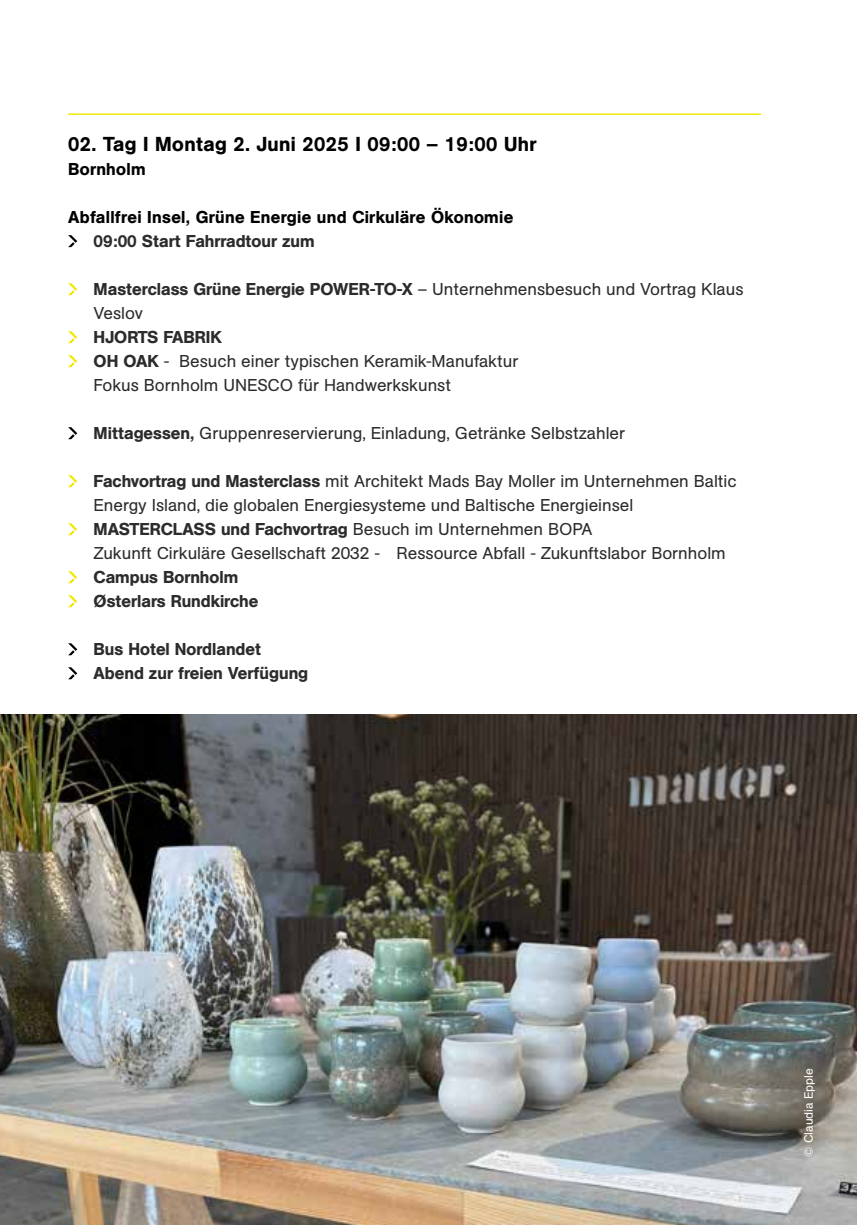
<style>
.page{position:relative;width:857px;height:1225px;background:#fff}
.page>*{position:absolute;margin:0;border:0;box-sizing:border-box;transform-origin:0 0}
.t1{font:500 20px "AG Book Pro";letter-spacing:.02em;color:#000}
.t2{font:17px/24px "AG Book Pro";color:#2d2c2c}
.t3{font:500 17px/24px "AG Book Pro";color:#2d2c2c}
.t4{font:500 17px "AG Book Pro";letter-spacing:.02em;color:#000}
.t5{font:12px "AG Book Pro";color:#fff}
.s1{font-weight:500}
</style>
<div class="page">
<img style="left:0;top:714px;width:856px;height:511px">
<hr style="left:68px;top:113px;width:692px;height:2px;background:#f0e904">
<svg style="left:68px;top:235px;width:9px;height:12px"></svg>
<svg style="left:68px;top:283px;width:9px;height:12px"></svg>
<svg style="left:68px;top:331px;width:9px;height:12px"></svg>
<svg style="left:68px;top:355px;width:9px;height:12px"></svg>
<svg style="left:68px;top:427px;width:9px;height:12px"></svg>
<svg style="left:68px;top:475px;width:9px;height:12px"></svg>
<svg style="left:68px;top:523px;width:9px;height:12px"></svg>
<svg style="left:68px;top:571px;width:9px;height:12px"></svg>
<svg style="left:68px;top:595px;width:9px;height:12px"></svg>
<svg style="left:68px;top:643px;width:9px;height:12px"></svg>
<svg style="left:68px;top:667px;width:9px;height:12px"></svg>
<p class="t1" style="left:68px;top:131px;width:469px">02. Tag I Montag 2. Juni 2025 I 09:00 – 19:00 Uhr</p>
<p class="t4" style="left:68px;top:158px;width:79px">Bornholm</p>
<p class="t4" style="left:68px;top:206px;width:446px">Abfallfrei Insel, Grüne Energie und Cirkuläre Ökonomie</p>
<p class="t3" style="left:94px;top:229px;width:222px">09:00 Start Fahrradtour zum</p>
<p class="t2" style="left:94px;top:277px;width:651px"><span class="s1">Masterclass Grüne Energie POWER-TO-X</span> – Unternehmensbesuch und Vortrag Klaus<br>Veslov</p>
<p class="t2" style="left:94px;top:325px;width:426px"><span class="s1">HJORTS FABRIK<br>OH OAK</span> - Besuch einer typischen Keramik-Manufaktur<br>Fokus Bornholm UNESCO für Handwerkskunst</p>
<p class="t2" style="left:94px;top:421px;width:532px"><span class="s1">Mittagessen,</span> Gruppenreservierung, Einladung, Getränke Selbstzahler</p>
<p class="t2" style="left:94px;top:469px;width:644px"><span class="s1">Fachvortrag und Masterclass</span> mit Architekt Mads Bay Moller im Unternehmen Baltic Energy Island, die globalen Energiesysteme und Baltische Energieinsel <span class="s1">MASTERCLASS und Fachvortrag</span> Besuch im Unternehmen BOPA<br>Zukunft Cirkuläre Gesellschaft 2032 - Ressource Abfall - Zukunftslabor Bornholm</p>
<p class="t3" style="left:94px;top:565px;width:166px">Campus Bornholm<br>Østerlars Rundkirche</p>
<p class="t3" style="left:94px;top:637px;width:216px">Bus Hotel Nordlandet<br>Abend zur freien Verfügung</p>
<p class="t5" style="left:800px;top:1156px;width:90px;rotate:-90deg">© Claudia Epple</p>
</div>
